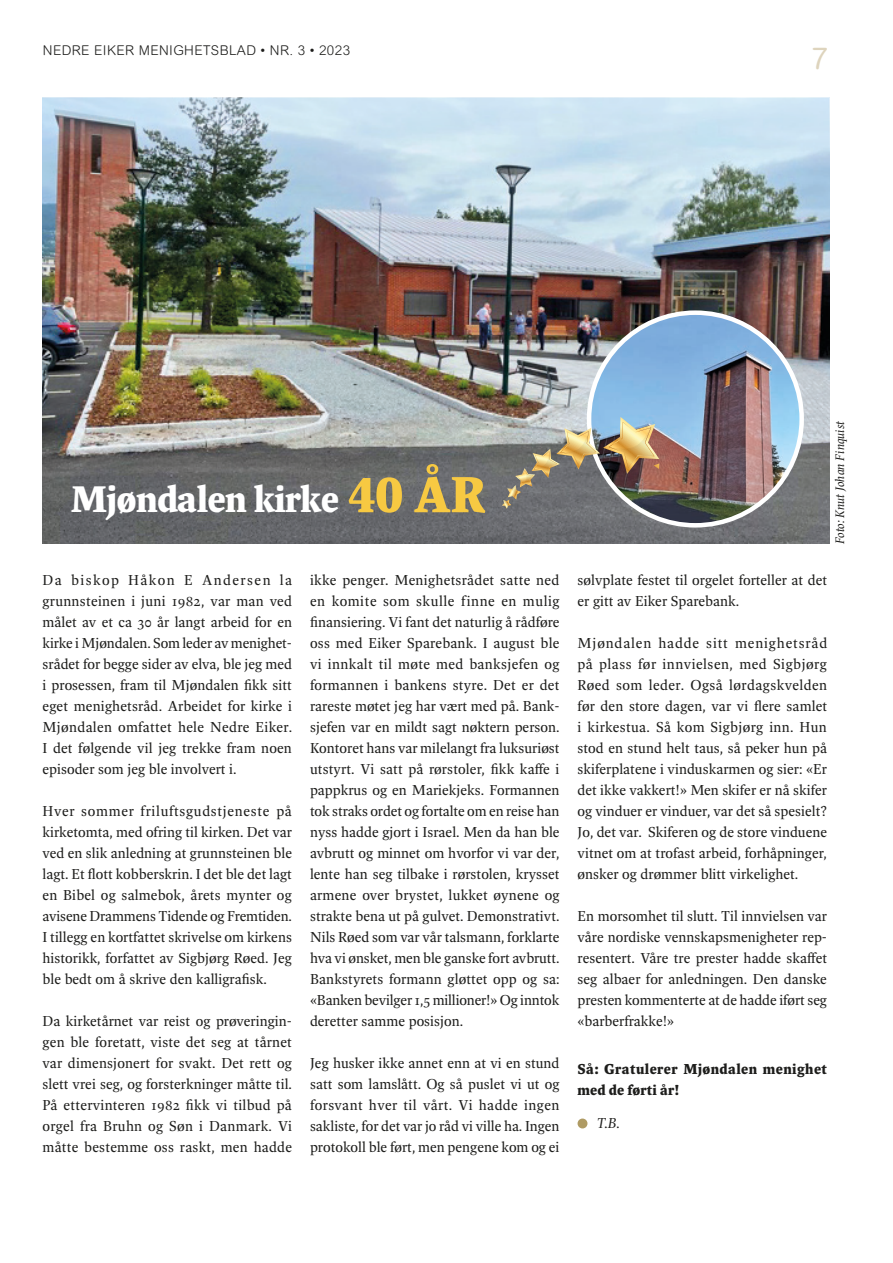
<style>
.page{position:relative;width:893px;height:1263px;background:#fff}
.page>*{position:absolute;margin:0;border:0;box-sizing:border-box;transform-origin:0 0}
.Spinoza_heading{font:700 40.5px "Spinoza Pro";letter-spacing:-.02em;color:#fff}
.t1{font:30px "Arial Rounded MT Std";color:#ded4bd}
.Spinoza_brødtekst{font:15.75px/21px "Spinoza Pro";color:#1d1d1b;text-align:justify}
.Spinoza_brødtekst-2{font:700 15.75px/21px "Spinoza Pro";letter-spacing:.02em;color:#1d1d1b}
.Spinoza_brødtekst-3{font:italic 15.75px "Spinoza Pro";color:#1d1d1b}
.t2{font:300 13.5px "Arial Rounded MT Std";letter-spacing:.03em;color:#1d1d1b}
.Spinoza_brødtekst-4{font:italic 13.5px "Spinoza Pro";color:#1d1d1b}
.s1{font-size:55.5px;color:#f7c942}
</style>
<div class="page">
<div style="left:578px;top:1118px;width:9px;height:10px;background:#af9b64;border-radius:50%"></div>
<img style="left:43px;top:98px;width:786px;height:445px">
<img style="left:589px;top:313px;width:213px;height:212px;border-radius:106px">
<img style="left:502px;top:417px;width:157px;height:92px">
<p class="t2" style="left:43px;top:43px;width:309px">NEDRE EIKER MENIGHETSBLAD • NR. 3 • 2023</p>
<h2 class="t1" style="left:812px;top:41px;width:18px">7</h2>
<p class="Spinoza_heading" style="left:71px;top:477px;width:417px">Mjøndalen kirke <span class="s1">40 ÅR</span></p>
<p class="Spinoza_brødtekst" style="left:43px;top:570px;width:251px">Da biskop Håkon E Andersen la grunnsteinen i juni 1982, var man ved målet av et ca 30 år langt arbeid for en kirke i Mjøndalen. Som leder av menighet&shy;srådet for begge sider av elva, ble jeg med i prosessen, fram til Mjøndalen fikk sitt eget menighetsråd. Arbeidet for kirke i Mjøndalen omfattet hele Nedre Eiker.<br>I det følgende vil jeg trekke fram noen episoder som jeg ble involvert i.</p>
<p class="Spinoza_brødtekst" style="left:43px;top:801px;width:251px">Hver sommer friluftsgudstjeneste på kirketomta, med ofring til kirken. Det var ved en slik anledning at grunnsteinen ble lagt. Et flott kobberskrin. I det ble det lagt en Bibel og salmebok, årets mynter og avisene Drammens Tidende og Fremtiden.<br>I tillegg en kortfattet skrivelse om kirkens historikk, forfattet av Sigbjørg Røed. Jeg ble bedt om å skrive den kalligrafisk.</p>
<p class="Spinoza_brødtekst" style="left:43px;top:1011px;width:251px">Da kirketårnet var reist og prøveringin&shy;gen ble foretatt, viste det seg at tårnet var dimensjonert for svakt. Det rett og slett vrei seg, og forsterkninger måtte til.<br>På ettervinteren 1982 fikk vi tilbud på orgel fra Bruhn og Søn i Danmark. Vi måtte bestemme oss raskt, men hadde</p>
<p class="Spinoza_brødtekst" style="left:310px;top:570px;width:251px">ikke penger. Menighetsrådet satte ned en komite som skulle finne en mulig</p>
<p class="Spinoza_brødtekst" style="left:310px;top:612px;width:251px">finansiering. Vi fant det naturlig å rådføre oss med Eiker Sparebank. I august ble vi innkalt til møte med banksjefen og formannen i bankens styre. Det er det rareste møtet jeg har vært med på. Bank&shy;sjefen var en mildt sagt nøktern person.<br>Kontoret hans var milelangt fra luksuriøst utstyrt. Vi satt på rørstoler, fikk kaffe i pappkrus og en Mariekjeks. Formannen tok straks ordet og fortalte om en reise han nyss hadde gjort i Israel. Men da han ble avbrutt og minnet om hvorfor vi var der, lente han seg tilbake i rørstolen, krysset armene over brystet, lukket øynene og strakte bena ut på gulvet. Demonstrativt.<br>Nils Røed som var vår talsmann, forklarte hva vi ønsket, men ble ganske fort avbrutt.<br>Bankstyrets formann gløttet opp og sa: «Banken bevilger 1,5 millioner!» Og inntok deretter samme posisjon.</p>
<p class="Spinoza_brødtekst" style="left:310px;top:1053px;width:251px">Jeg husker ikke annet enn at vi en stund satt som lamslått. Og så puslet vi ut og forsvant hver til vårt. Vi hadde ingen sakliste, for det var jo råd vi ville ha. Ingen protokoll ble ført, men pengene kom og ei</p>
<p class="Spinoza_brødtekst-4" style="left:832px;top:544px;width:125px;rotate:-90deg">Foto: Knut Johan Finquist</p>
<p class="Spinoza_brødtekst" style="left:578px;top:570px;width:251px">sølvplate festet til orgelet forteller at det er gitt av Eiker Sparebank.</p>
<p class="Spinoza_brødtekst" style="left:578px;top:633px;width:251px">Mjøndalen hadde sitt menighetsråd på plass før innvielsen, med Sigbjørg Røed som leder. Også lørdagskvelden før den store dagen, var vi flere samlet i kirkestua. Så kom Sigbjørg inn. Hun stod en stund helt taus, så peker hun på skiferplatene i vinduskarmen og sier: «Er det ikke vakkert!» Men skifer er nå skifer og vinduer er vinduer, var det så spesielt?<br>Jo, det var. Skiferen og de store vinduene vitnet om at trofast arbeid, forhåpninger, ønsker og drømmer blitt virkelighet.</p>
<p class="Spinoza_brødtekst" style="left:578px;top:906px;width:251px">En morsomhet til slutt. Til innvielsen var våre nordiske vennskapsmenigheter rep&shy;resentert. Våre tre prester hadde skaffet seg albaer for anledningen. Den danske presten kommenterte at de hadde iført seg «barberfrakke!»</p>
<p class="Spinoza_brødtekst-2" style="left:578px;top:1059px;width:251px">Så: Gratulerer Mjøndalen menighet med de førti år!</p>
<p class="Spinoza_brødtekst-3" style="left:597px;top:1115px;width:24px">T.B.</p>
</div>
